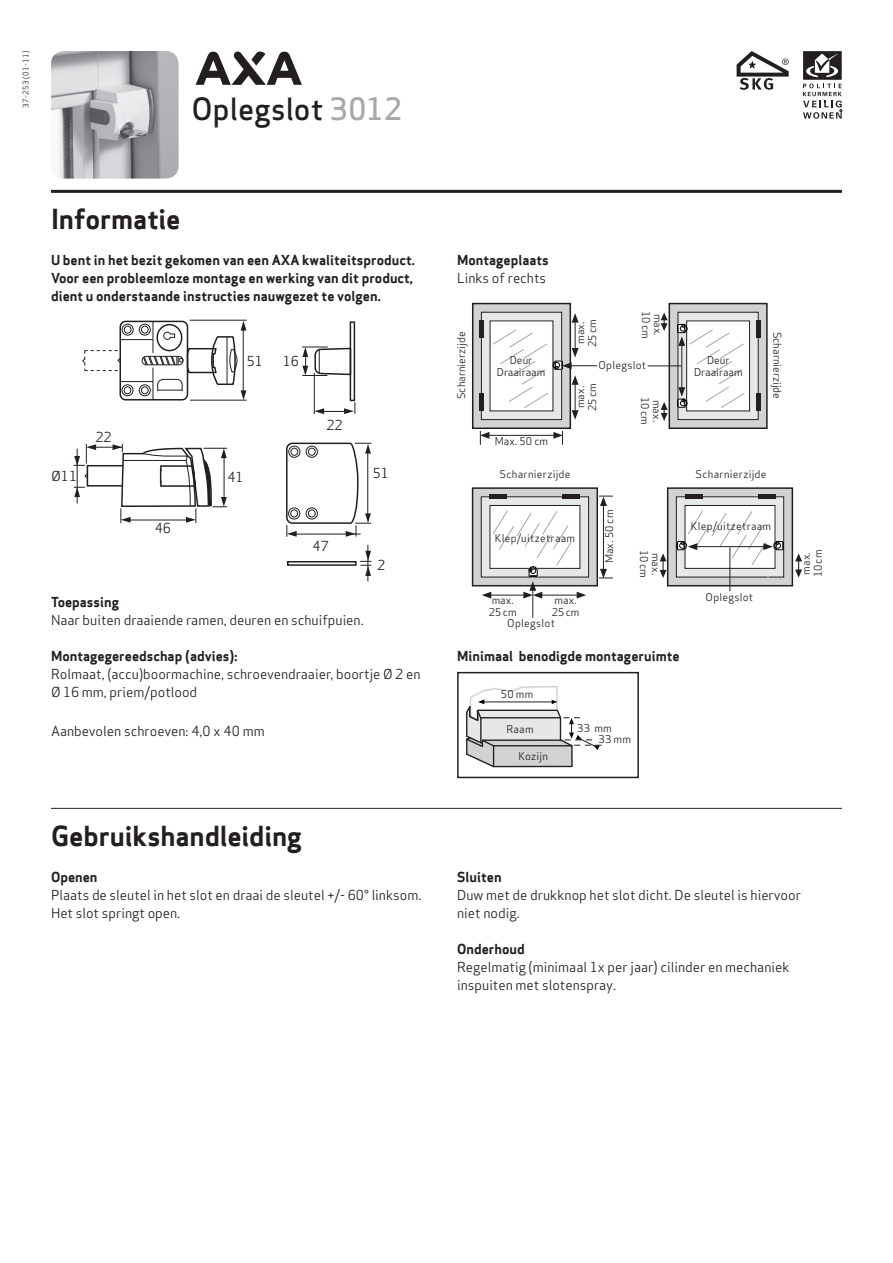
<style>
.page{position:relative;width:893px;height:1263px;background:#fff}
.page>*{position:absolute;margin:0;border:0;box-sizing:border-box;transform-origin:0 0}
.t1{font:500 30px "Apex Sans";color:#231f20}
.t2{font:700 27px "Apex Sans";letter-spacing:-.005em;color:#231f20}
.t3{font:13.5px/18px "Apex Sans";color:#231f20}
.t4{font:700 13.5px/18px "Apex Sans";color:#231f20}
.t5{font:13.5px "Apex Sans Book T";color:#231f20}
.t6{font:10.5px/12px "Apex Sans";letter-spacing:.01em;color:#231f20}
.t7{font:7.5px "Apex Sans";letter-spacing:.05em;color:#231f20}
.s1{color:#a8a9ad}
</style>
<div class="page">
<hr style="left:51px;top:190px;width:791px;height:3px;background:#231f20">
<svg style="left:803px;top:51px;width:39px;height:68px"></svg>
<svg style="left:196px;top:51px;width:106px;height:34px"></svg>
<div style="left:668px;top:488px;width:124px;height:98px;background:#d1d2d4"></div>
<div style="left:667px;top:487px;width:126px;height:99px;border:2px solid #231f20"></div>
<div style="left:676px;top:497px;width:108px;height:80px;background:#e6e7e9"></div>
<div style="left:676px;top:496px;width:108px;height:81px;border:1px solid #231f20"></div>
<div style="left:685px;top:505px;width:90px;height:63px;background:#fff"></div>
<div style="left:685px;top:505px;width:90px;height:64px;border:1px solid #231f20"></div>
<div style="left:758px;top:494px;width:17px;height:5px;background:#231f20"></div>
<div style="left:685px;top:494px;width:17px;height:5px;background:#231f20"></div>
<div style="left:287px;top:561px;width:70px;height:5px;border:2px solid #231f20"></div>
<hr style="left:368px;top:545px;width:1px;height:36px;background:#231f20">
<svg style="left:360px;top:551px;width:11px;height:25px"></svg>
<svg style="left:286px;top:442px;width:85px;height:95px"></svg>
<div style="left:350px;top:321px;width:5px;height:80px;border:2px solid #231f20"></div>
<svg style="left:302px;top:347px;width:50px;height:29px"></svg>
<hr style="left:314px;top:373px;width:1px;height:41px;background:#231f20">
<svg style="left:314px;top:401px;width:42px;height:13px"></svg>
<hr style="left:190px;top:320px;width:57px;height:1px;background:#231f20">
<hr style="left:190px;top:400px;width:57px;height:1px;background:#231f20">
<svg style="left:74px;top:319px;width:172px;height:204px"></svg>
<hr style="left:51px;top:808px;width:791px;height:1px;background:#231f20">
<img style="left:51px;top:51px;width:128px;height:128px">
<svg style="left:466px;top:686px;width:136px;height:82px"></svg>
<div style="left:457px;top:672px;width:182px;height:106px;border:2px solid #231f20"></div>
<div style="left:669px;top:304px;width:98px;height:124px;background:#d1d2d4"></div>
<div style="left:669px;top:303px;width:99px;height:126px;border:2px solid #231f20"></div>
<div style="left:678px;top:312px;width:80px;height:108px;background:#e6e7e9"></div>
<div style="left:678px;top:312px;width:81px;height:108px;border:1px solid #231f20"></div>
<div style="left:687px;top:321px;width:62px;height:90px;background:#fff"></div>
<div style="left:686px;top:320px;width:64px;height:91px;border:1px solid #231f20"></div>
<hr style="left:756px;top:321px;width:4px;height:17px;background:#231f20">
<hr style="left:756px;top:394px;width:4px;height:17px;background:#231f20">
<div style="left:473px;top:304px;width:97px;height:124px;background:#d1d2d4"></div>
<div style="left:472px;top:303px;width:99px;height:126px;border:2px solid #231f20"></div>
<svg style="left:481px;top:312px;width:81px;height:108px"></svg>
<div style="left:481px;top:312px;width:81px;height:108px;border:1px solid #231f20"></div>
<div style="left:490px;top:321px;width:63px;height:90px;background:#fff"></div>
<hr style="left:479px;top:321px;width:4px;height:17px;background:#231f20">
<hr style="left:479px;top:394px;width:4px;height:17px;background:#231f20">
<hr style="left:487px;top:435px;width:69px;height:1px;background:#231f20">
<svg style="left:480px;top:431px;width:9px;height:14px"></svg>
<svg style="left:553px;top:431px;width:10px;height:14px"></svg>
<svg style="left:661px;top:402px;width:7px;height:19px"></svg>
<svg style="left:660px;top:553px;width:6px;height:25px"></svg>
<svg style="left:661px;top:312px;width:7px;height:19px"></svg>
<hr style="left:575px;top:320px;width:1px;height:30px;background:#231f20">
<svg style="left:572px;top:313px;width:7px;height:10px"></svg>
<hr style="left:648px;top:366px;width:34px;height:1px;background:#231f20">
<svg style="left:677px;top:324px;width:68px;height:85px"></svg>
<svg style="left:492px;top:329px;width:105px;height:91px"></svg>
<div style="left:473px;top:488px;width:124px;height:98px;background:#d1d2d4"></div>
<div style="left:472px;top:487px;width:126px;height:99px;border:2px solid #231f20"></div>
<div style="left:481px;top:497px;width:108px;height:80px;background:#e6e7e9"></div>
<div style="left:481px;top:496px;width:108px;height:81px;border:1px solid #231f20"></div>
<div style="left:490px;top:505px;width:90px;height:63px;background:#fff"></div>
<div style="left:490px;top:505px;width:90px;height:64px;border:1px solid #231f20"></div>
<div style="left:563px;top:494px;width:17px;height:5px;background:#231f20"></div>
<div style="left:490px;top:494px;width:17px;height:5px;background:#231f20"></div>
<svg style="left:795px;top:553px;width:7px;height:25px"></svg>
<hr style="left:603px;top:504px;width:1px;height:67px;background:#231f20">
<svg style="left:599px;top:569px;width:14px;height:10px"></svg>
<svg style="left:599px;top:496px;width:14px;height:10px"></svg>
<hr style="left:532px;top:588px;width:1px;height:30px;background:#231f20">
<svg style="left:482px;top:510px;width:104px;height:89px"></svg>
<svg style="left:676px;top:510px;width:108px;height:56px"></svg>
<hr style="left:729px;top:547px;width:1px;height:44px;background:#231f20">
<svg style="left:737px;top:51px;width:52px;height:39px"></svg>
<p class="t7" style="left:20px;top:108px;width:59px;rotate:-90deg">37-253 (01-11)</p>
<h1 class="t1" style="left:191px;top:82px;width:212px">Oplegslot <span class="s1">3012</span></h1>
<h2 class="t2" style="left:51px;top:201px;width:131px">Informatie</h2>
<p class="t4" style="left:51px;top:251px;width:365px">U bent in het bezit gekomen van een AXA kwaliteitsproduct.<br>Voor een probleemloze montage en werking van dit product, dient u onderstaande instructies nauwgezet te volgen.</p>
<p class="t5" style="left:52px;top:467px;width:27px">Ø11</p>
<p class="t5" style="left:95px;top:428px;width:18px">22</p>
<p class="t5" style="left:155px;top:519px;width:18px">46</p>
<p class="t5" style="left:247px;top:353px;width:18px">51</p>
<p class="t5" style="left:283px;top:353px;width:18px">16</p>
<p class="t5" style="left:227px;top:468px;width:18px">41</p>
<p class="t5" style="left:326px;top:416px;width:18px">22</p>
<p class="t5" style="left:313px;top:537px;width:18px">47</p>
<p class="t5" style="left:373px;top:464px;width:18px">51</p>
<p class="t5" style="left:377px;top:556px;width:10px">2</p>
<p class="t4" style="left:51px;top:593px;width:70px">Toepassing</p>
<p class="t3" style="left:51px;top:609px;width:314px">Naar buiten draaiende ramen, deuren en schuifpuien.</p>
<p class="t4" style="left:51px;top:647px;width:188px">Montagegereedschap (advies):</p>
<p class="t3" style="left:51px;top:663px;width:371px">Rolmaat, (accu)boormachine, schroevendraaier, boortje Ø 2 en<br>Ø 16 mm, priem/potlood</p>
<p class="t3" style="left:51px;top:721px;width:215px">Aanbevolen schroeven: 4,0 x 40 mm</p>
<h2 class="t2" style="left:51px;top:818px;width:253px">Gebruikshandleiding</h2>
<p class="t4" style="left:51px;top:867px;width:48px">Openen</p>
<p class="t3" style="left:51px;top:884px;width:372px">Plaats de sleutel in het slot en draai de sleutel +/- 60° linksom.<br>Het slot springt open.</p>
<p class="t4" style="left:457px;top:251px;width:93px">Montageplaats</p>
<p class="t3" style="left:457px;top:267px;width:91px">Links of rechts</p>
<p class="t6" style="left:454px;top:399px;width:69px;rotate:-90deg">Scharnierzijde</p>
<p class="t6" style="left:653px;top:311px;width:29px;rotate:90deg">10 cm</p>
<p class="t6" style="left:665px;top:314px;width:24px;rotate:90deg">max.</p>
<p class="t6" style="left:573px;top:347px;width:29px;rotate:-90deg">max.<br>25 cm</p>
<p class="t6" style="left:573px;top:411px;width:29px;rotate:-90deg">max.<br>25 cm</p>
<p class="t6" style="left:497px;top:353px;width:50px;text-align:center">Deur<br>Draairaam</p>
<p class="t6" style="left:694px;top:353px;width:50px;text-align:center">Deur<br>Draairaam</p>
<p class="t6" style="left:652px;top:397px;width:29px;rotate:90deg">10 cm</p>
<p class="t6" style="left:664px;top:400px;width:24px;rotate:90deg">max.</p>
<p class="t6" style="left:598px;top:358px;width:49px">Oplegslot</p>
<p class="t6" style="left:495px;top:434px;width:55px">Max. 50 cm</p>
<p class="t6" style="left:784px;top:332px;width:69px;rotate:90deg">Scharnierzijde</p>
<p class="t6" style="left:500px;top:467px;width:72px">Scharnierzijde</p>
<p class="t6" style="left:696px;top:467px;width:72px">Scharnierzijde</p>
<p class="t6" style="left:495px;top:531px;width:82px">Klep/uitzetraam</p>
<p class="t6" style="left:489px;top:593px;width:29px">max.<br>25 cm</p>
<p class="t6" style="left:552px;top:593px;width:29px">max.<br>25 cm</p>
<p class="t6" style="left:507px;top:616px;width:49px">Oplegslot</p>
<p class="t6" style="left:602px;top:563px;width:55px;rotate:-90deg">Max. 50 cm</p>
<p class="t6" style="left:651px;top:550px;width:29px;rotate:90deg">10 cm</p>
<p class="t6" style="left:663px;top:553px;width:24px;rotate:90deg">max.</p>
<p class="t4" style="left:457px;top:647px;width:224px">Minimaal benodigde montageruimte</p>
<p class="t6" style="left:501px;top:687px;width:34px">50 mm</p>
<p class="t6" style="left:506px;top:722px;width:29px">Raam</p>
<p class="t6" style="left:518px;top:749px;width:31px">Kozijn</p>
<p class="t6" style="left:598px;top:722px;width:34px;line-height:10.8px;text-indent:-21px">33 mm<br>33 mm</p>
<p class="t6" style="left:691px;top:519px;width:82px">Klep/uitzetraam</p>
<p class="t6" style="left:706px;top:590px;width:49px">Oplegslot</p>
<p class="t6" style="left:799px;top:577px;width:29px;rotate:-90deg">max.<br>10 cm</p>
<p class="t4" style="left:457px;top:867px;width:46px">Sluiten</p>
<p class="t3" style="left:457px;top:884px;width:345px">Duw met de drukknop het slot dicht. De sleutel is hiervoor niet nodig.</p>
<p class="t4" style="left:457px;top:939px;width:69px">Onderhoud</p>
<p class="t3" style="left:457px;top:956px;width:334px">Regelmatig (minimaal 1x per jaar) cilinder en mechaniek inspuiten met slotenspray.</p>
</div>
